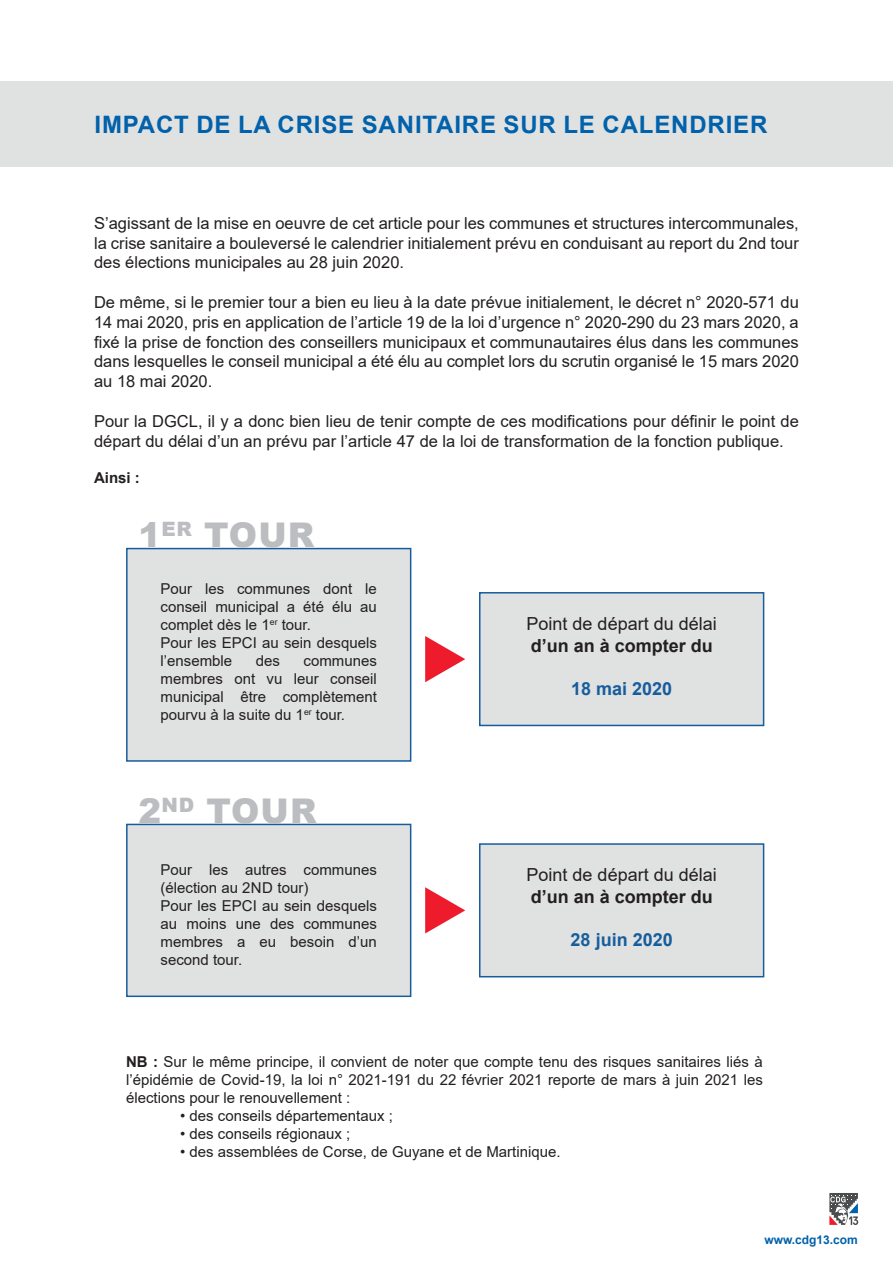
<style>
.page{position:relative;width:893px;height:1263px;background:#fff}
.page>*{position:absolute;margin:0;border:0;box-sizing:border-box;transform-origin:0 0}
.t1{font:900 34.05px "Arial";letter-spacing:.035em;color:#bcbdc0}
.t2{font:700 24px "Arial";letter-spacing:.035em;color:#0161aa}
.t3{font:18px "Arial";color:#231f20}
.t4{font:700 18px "Arial";color:#231f20}
.t5{font:700 18px "Arial";color:#175d9e}
.t6{font:16.5px/19.8px "Arial";color:#231f20;text-align:justify}
.t7{font:15px/18px "Arial";color:#231f20;text-align:justify}
.t8{font:700 15px "Arial";color:#231f20}
.t9{font:700 12px "Arial";color:#0161aa}
.s1{font-weight:700}
</style>
<div class="page">
<svg style="left:829px;top:1193px;width:29px;height:32px"></svg>
<div style="left:0;top:81px;width:893px;height:86px;background:#e0e1e1"></div>
<div style="left:126px;top:548px;width:285px;height:214px;background:#e0e1e1;border:2px solid #175d9e"></div>
<div style="left:126px;top:824px;width:285px;height:173px;background:#e0e1e1;border:2px solid #175d9e"></div>
<div style="left:479px;top:592px;width:285px;height:134px;background:#e0e1e1;border:2px solid #175d9e"></div>
<div style="left:479px;top:843px;width:285px;height:134px;background:#e0e1e1;border:2px solid #175d9e"></div>
<svg style="left:425px;top:636px;width:40px;height:46px"></svg>
<svg style="left:425px;top:887px;width:40px;height:46px"></svg>
<p class="t2" style="left:94px;top:108px;width:674px">IMPACT DE LA CRISE SANITAIRE SUR LE CALENDRIER</p>
<p class="t6" style="left:94px;top:213px;width:706px">S’agissant de la mise en oeuvre de cet article pour les communes et structures intercommunales, la crise sanitaire a bouleversé le calendrier initialement prévu en conduisant au report du 2nd tour des élections municipales au 28 juin 2020.</p>
<p class="t6" style="left:94px;top:292px;width:706px">De même, si le premier tour a bien eu lieu à la date prévue initialement, le décret n° 2020-571 du 14 mai 2020, pris en application de l’article 19 de la loi d’urgence n° 2020-290 du 23 mars 2020, a fixé la prise de fonction des conseillers municipaux et communautaires élus dans les communes dans lesquelles le conseil municipal a été élu au complet lors du scrutin organisé le 15 mars 2020 au 18 mai 2020.</p>
<p class="t6" style="left:94px;top:411px;width:706px">Pour la DGCL, il y a donc bien lieu de tenir compte de ces modifications pour définir le point de départ du délai d’un an prévu par l’article 47 de la loi de transformation de la fonction publique.</p>
<p class="t8" style="left:94px;top:467px;width:47px">Ainsi :</p>
<p class="t1" style="left:139px;top:510px;width:177px">1<sup>ER</sup> TOUR</p>
<p class="t7" style="left:161px;top:580px;width:218px">Pour les communes dont le conseil municipal a été élu au complet dès le 1<sup>er</sup> tour.</p>
<p class="t7" style="left:161px;top:634px;width:218px">Pour les EPCI au sein desquels l’ensemble</p>
<p class="t7" style="left:256px;top:652px;width:26px">des</p>
<p class="t7" style="left:161px;top:652px;width:218px;text-indent:143px">communes membres ont vu leur conseil municipal être complètement pourvu à la suite du 1<sup>er</sup> tour.</p>
<p class="t1" style="left:139px;top:786px;width:180px">2<sup>ND</sup> TOUR</p>
<p class="t7" style="left:161px;top:861px;width:218px">Pour les autres communes (élection au 2ND tour)</p>
<p class="t7" style="left:161px;top:897px;width:218px">Pour les EPCI au sein desquels au moins une des communes membres a eu besoin d’un second tour.</p>
<p class="t3" style="left:527px;top:611px;width:192px">Point de départ du délai</p>
<p class="t4" style="left:531px;top:633px;width:184px">d’un an à compter du</p>
<p class="t5" style="left:571px;top:676px;width:103px">18 mai 2020</p>
<p class="t3" style="left:527px;top:863px;width:192px">Point de départ du délai</p>
<p class="t4" style="left:531px;top:884px;width:184px">d’un an à compter du</p>
<p class="t5" style="left:571px;top:927px;width:104px">28 juin 2020</p>
<p class="t7" style="left:126px;top:1053px;width:638px"><span class="s1">NB :</span> Sur le même principe, il convient de noter que compte tenu des risques sanitaires liés à l’épidémie de Covid-19, la loi n° 2021-191 du 22 février 2021 reporte de mars à juin 2021 les élections pour le renouvellement :</p>
<p class="t7" style="left:180px;top:1107px;width:214px">• des conseils départementaux ;</p>
<p class="t7" style="left:180px;top:1125px;width:172px">• des conseils régionaux ;</p>
<p class="t7" style="left:180px;top:1143px;width:382px">• des assemblées de Corse, de Guyane et de Martinique.</p>
<p class="t9" style="left:764px;top:1231px;width:95px">www.cdg13.com</p>
</div>
